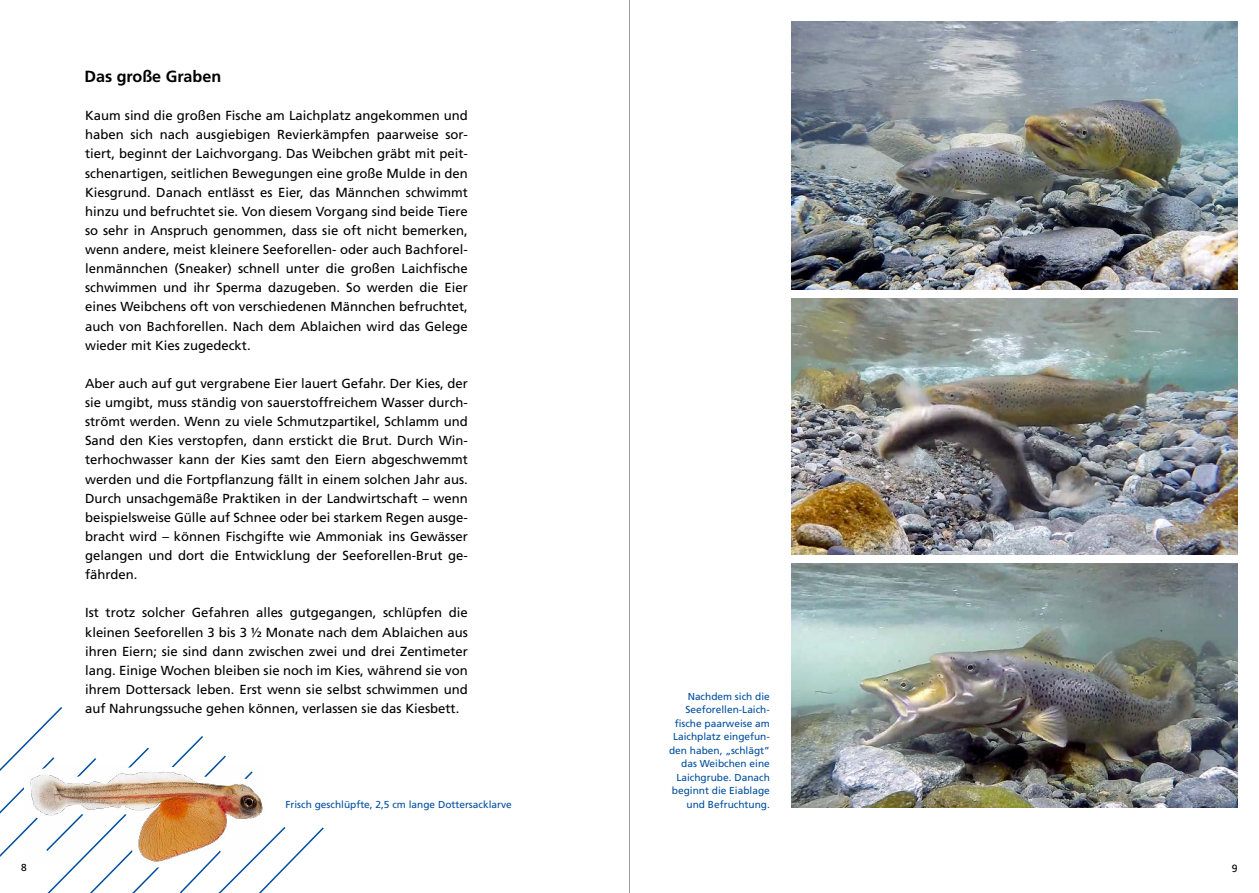
<style>
.page{position:relative;width:1259px;height:893px;background:#fff}
.page>*{position:absolute;margin:0;border:0;box-sizing:border-box;transform-origin:0 0}
.t1{font:700 16.2px "Frutiger LT Std";color:#000}
.t2{font:13.2px/19px "Frutiger LT Std";color:#000;text-align:justify}
.t3{font:10.5px "Frutiger LT Std";color:#000}
.t4{font:10.2px/13.5px "Frutiger LT Std";color:#004e9e;text-align:right}
.t5{font:10.2px "Frutiger LT Std";color:#000}
</style>
<div class="page">
<hr style="left:629px;top:0;width:1px;height:893px;background:#9c9c9d">
<img style="left:791px;top:563px;width:446px;height:245px">
<img style="left:791px;top:298px;width:446px;height:257px">
<img style="left:791px;top:21px;width:446px;height:269px">
<svg style="left:0;top:707px;width:324px;height:186px"></svg>
<img style="left:24px;top:765px;width:241px;height:99px">
<p class="t1" style="left:84px;top:67px;width:138px">Das große Graben</p>
<p class="t2" style="left:85px;top:106px;width:384px">Kaum sind die großen Fische am Laichplatz angekommen und haben sich nach ausgiebigen Revierkämpfen paarweise sor&shy;tiert, beginnt der Laichvorgang. Das Weibchen gräbt mit peit&shy;schenartigen, seitlichen Bewegungen eine große Mulde in den Kiesgrund. Danach entlässt es Eier, das Männchen schwimmt hinzu und befruchtet sie. Von diesem Vorgang sind beide Tiere so sehr in Anspruch genommen, dass sie oft nicht bemerken, wenn andere, meist kleinere Seeforellen- oder auch Bachforel&shy;lenmännchen (Sneaker) schnell unter die großen Laichfische schwimmen und ihr Sperma dazugeben. So werden die Eier eines Weibchens oft von verschiedenen Männchen befruchtet, auch von Bachforellen. Nach dem Ablaichen wird das Gelege wieder mit Kies zugedeckt.</p>
<p class="t2" style="left:85px;top:374px;width:384px">Aber auch auf gut vergrabene Eier lauert Gefahr. Der Kies, der sie umgibt, muss ständig von sauerstoffreichem Wasser durch&shy;strömt werden. Wenn zu viele Schmutzpartikel, Schlamm und Sand den Kies verstopfen, dann erstickt die Brut. Durch Win&shy;terhochwasser kann der Kies samt den Eiern abgeschwemmt werden und die Fortpflanzung fällt in einem solchen Jahr aus.<br>Durch unsachgemäße Praktiken in der Landwirtschaft – wenn beispielsweise Gülle auf Schnee oder bei starkem Regen ausge&shy;bracht wird – können Fischgifte wie Ammoniak ins Gewässer gelangen und dort die Entwicklung der Seeforellen-Brut ge&shy;fährden.</p>
<p class="t2" style="left:85px;top:603px;width:384px">Ist trotz solcher Gefahren alles gutgegangen, schlüpfen die kleinen Seeforellen 3 bis 3 ½ Monate nach dem Ablaichen aus ihren Eiern; sie sind dann zwischen zwei und drei Zentimeter lang. Einige Wochen bleiben sie noch im Kies, während sie von ihrem Dottersack leben. Erst wenn sie selbst schwimmen und auf Nahrungssuche gehen können, verlassen sie das Kiesbett.</p>
<p class="t4" style="left:285px;top:798px;width:228px">Frisch geschlüpfte, 2,5 cm lange Dottersacklarve</p>
<p class="t4" style="left:669px;top:690px;width:102px">Nachdem sich die<br>Seeforellen-Laich&shy;fische paarweise am<br>Laichplatz eingefun&shy;den haben, „schlägt” das Weibchen eine<br>Laichgrube. Danach beginnt die Eiablage und Befruchtung.</p>
<p class="t5" style="left:21px;top:862px;width:7px">8</p>
<p class="t3" style="left:1231px;top:862px;width:7px">9</p>
</div>
